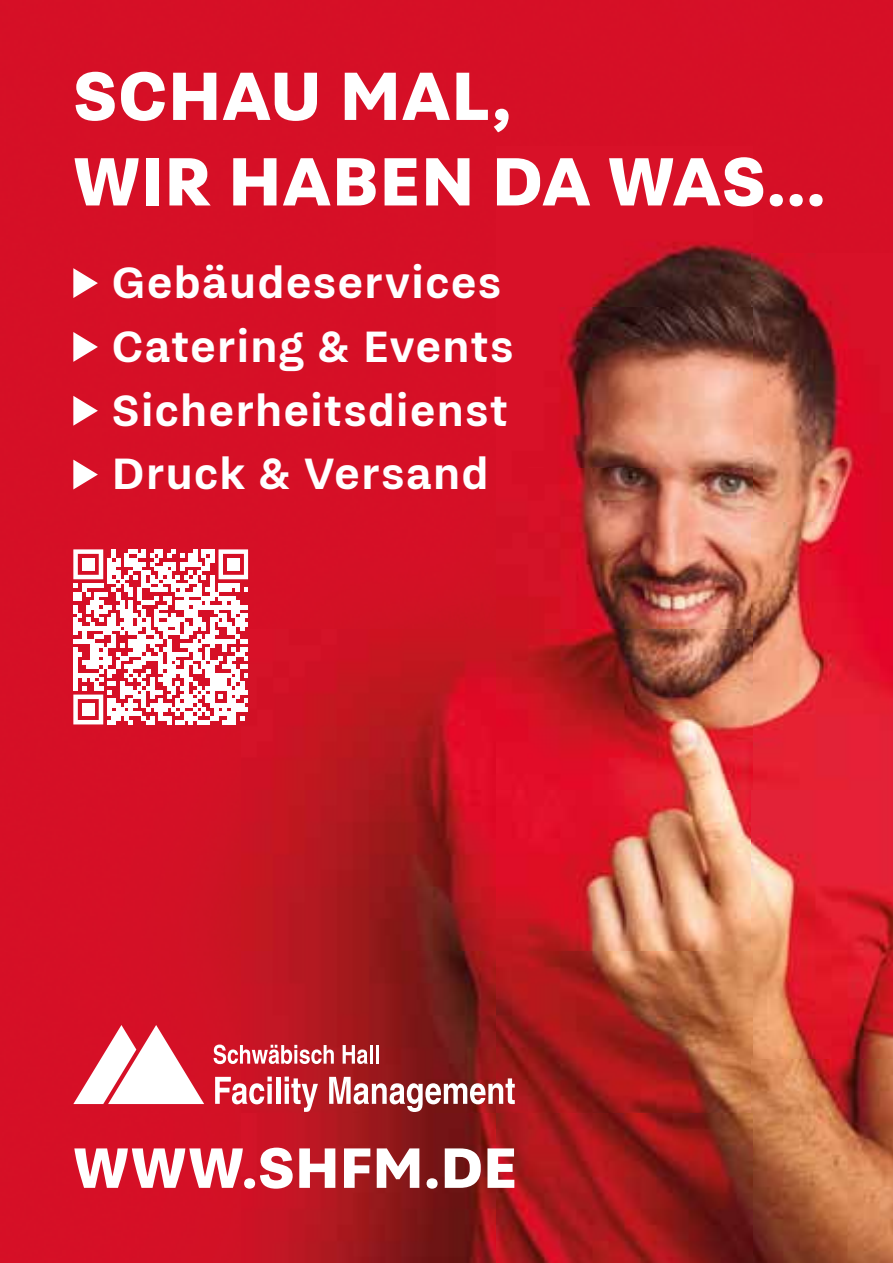
<style>
.page{position:relative;width:893px;height:1263px;background:#fff}
.page>*{position:absolute;margin:0;border:0;box-sizing:border-box;transform-origin:0 0}
.t1{font:900 75px/85.5px "Fuchs";letter-spacing:.02em;color:#fff}
.t2{font:900 62.55px "Fuchs";letter-spacing:.01em;color:#fff}
.t3{font:700 48.6px/63.8px "Fuchs";letter-spacing:.03em;color:#fff}
</style>
<div class="page">
<img style="left:0;top:0;width:893px;height:1263px">
<svg style="left:215px;top:1076px;width:57px;height:28px"></svg>
<hr style="left:276px;top:1077px;width:4px;height:27px;background:#fff">
<svg style="left:285px;top:1076px;width:33px;height:36px"></svg>
<svg style="left:329px;top:1077px;width:186px;height:35px"></svg>
<svg style="left:214px;top:1044px;width:120px;height:20px"></svg>
<svg style="left:343px;top:1045px;width:25px;height:19px"></svg>
<hr style="left:370px;top:1045px;width:3px;height:19px;background:#fff">
<hr style="left:376px;top:1045px;width:3px;height:19px;background:#fff">
<svg style="left:73px;top:1025px;width:131px;height:79px"></svg>
<svg style="left:73px;top:549px;width:175px;height:175px"></svg>
<div style="left:82px;top:558px;width:13px;height:13px;background:#fff"></div>
<div style="left:227px;top:558px;width:13px;height:13px;background:#fff"></div>
<div style="left:82px;top:703px;width:13px;height:13px;background:#fff"></div>
<svg style="left:73px;top:268px;width:25px;height:30px"></svg>
<svg style="left:73px;top:332px;width:25px;height:30px"></svg>
<svg style="left:73px;top:396px;width:25px;height:30px"></svg>
<svg style="left:73px;top:460px;width:25px;height:29px"></svg>
<h1 class="t1" style="left:73px;top:53px;width:753px">SCHAU MAL,<br>WIR HABEN DA WAS...</h1>
<p class="t3" style="left:112px;top:250px;width:403px">Gebäudeservices<br>Catering &amp; Events<br>Sicherheitsdienst<br>Druck &amp; Versand</p>
<p class="t2" style="left:73px;top:1132px;width:445px">WWW.SHFM.DE</p>
</div>
